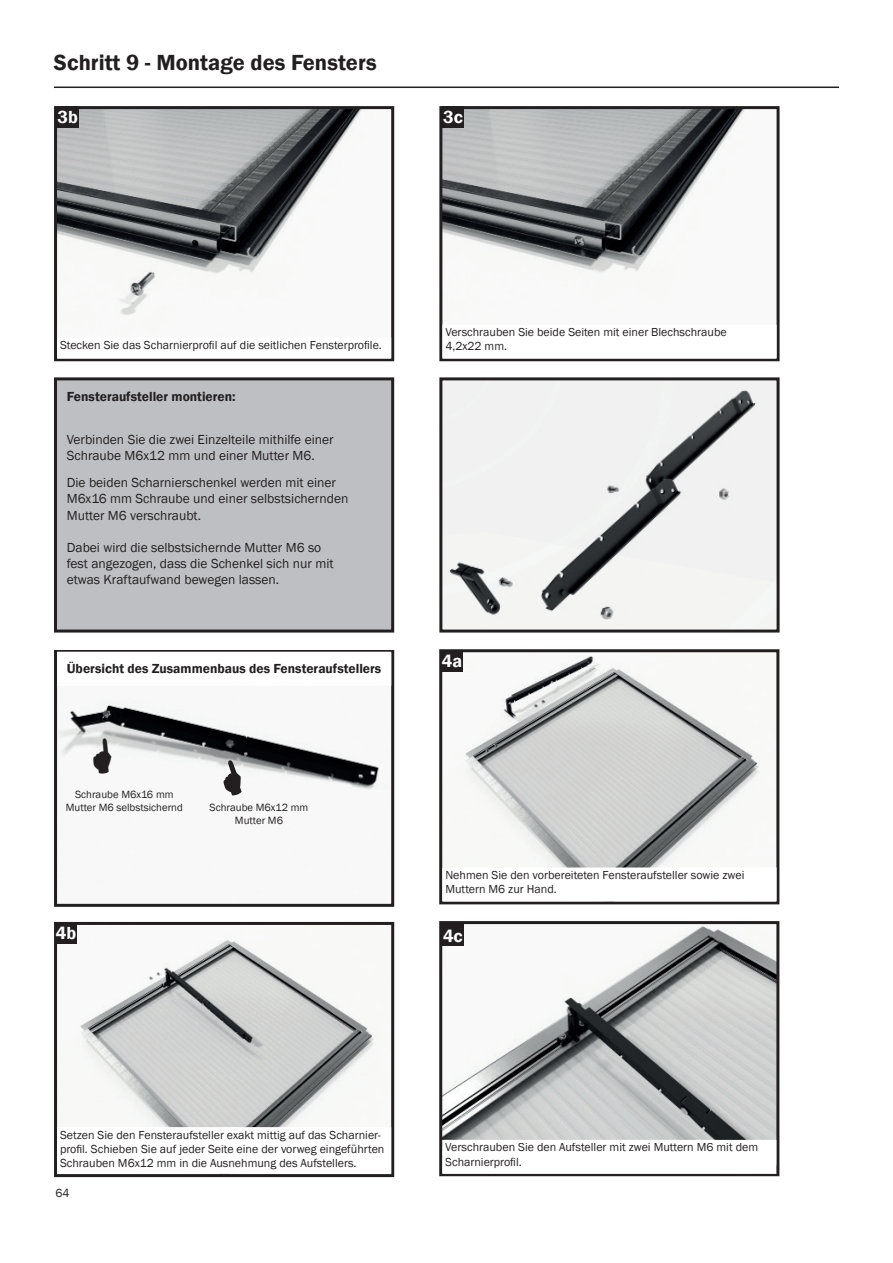
<style>
.page{position:relative;width:893px;height:1263px;background:#fff}
.page>*{position:absolute;margin:0;border:0;box-sizing:border-box;transform-origin:0 0}
.t1{font:600 22.5px "Franklin Gothic";color:#231f20}
.t2{font:600 18px "Franklin Gothic";color:#fff}
.t3{font:13.5px/16.2px "Franklin Gothic";color:#231f20}
.t4{font:600 13.5px "Franklin Gothic";color:#231f20}
.t5{font:12px/14.4px "Franklin Gothic";color:#231f20}
.t6{font:10.8px/12.9px "Franklin Gothic";color:#231f20;text-align:center}
</style>
<div class="page">
<img style="left:58px;top:110px;width:308px;height:206px">
<div style="left:54px;top:106px;width:340px;height:255px;border:3px solid #231f20"></div>
<img style="left:443px;top:110px;width:303px;height:163px">
<div style="left:439px;top:106px;width:341px;height:255px;border:3px solid #231f20"></div>
<img style="left:443px;top:381px;width:333px;height:247px">
<div style="left:439px;top:377px;width:341px;height:255px;border:3px solid #231f20"></div>
<hr style="left:54px;top:87px;width:785px;height:1px;background:#231f20">
<img style="left:58px;top:939px;width:317px;height:188px">
<div style="left:54px;top:922px;width:340px;height:255px;border:3px solid #231f20"></div>
<img style="left:443px;top:925px;width:332px;height:215px">
<div style="left:439px;top:921px;width:340px;height:255px;border:3px solid #231f20"></div>
<img style="left:58px;top:703px;width:323px;height:87px">
<div style="left:54px;top:650px;width:340px;height:257px;border:3px solid #231f20"></div>
<img style="left:465px;top:656px;width:295px;height:211px">
<div style="left:439px;top:649px;width:340px;height:255px;border:3px solid #231f20"></div>
<div style="left:56px;top:379px;width:337px;height:252px;background:#bebfc2"></div>
<div style="left:54px;top:377px;width:340px;height:255px;border:3px solid #231f20"></div>
<div style="left:57px;top:337px;width:334px;height:22px;border:3px solid #fff"></div>
<div style="left:442px;top:325px;width:334px;height:34px;border:3px solid #fff"></div>
<div style="left:442px;top:1140px;width:334px;height:34px;border:3px solid #fff"></div>
<div style="left:57px;top:106px;width:21px;height:21px;background:#231f20"></div>
<div style="left:442px;top:106px;width:22px;height:21px;background:#231f20"></div>
<div style="left:441px;top:650px;width:22px;height:22px;background:#231f20"></div>
<div style="left:56px;top:922px;width:21px;height:21px;background:#231f20"></div>
<div style="left:442px;top:925px;width:21px;height:21px;background:#231f20"></div>
<svg style="left:91px;top:737px;width:23px;height:37px"></svg>
<svg style="left:217px;top:759px;width:29px;height:31px"></svg>
<h1 class="t1" style="left:54px;top:48px;width:324px">Schritt 9 - Montage des Fensters</h1>
<h2 class="t2" style="left:57px;top:106px;width:22px">3b</h2>
<h2 class="t2" style="left:443px;top:106px;width:21px">3c</h2>
<p class="t5" style="left:60px;top:338px;width:323px">Stecken Sie das Scharnierprofil auf die seitlichen Fensterprofile.</p>
<p class="t4" style="left:67px;top:388px;width:170px">Fensteraufsteller montieren:</p>
<p class="t3" style="left:67px;top:432px;width:268px">Verbinden Sie die zwei Einzelteile mithilfe einer<br>Schraube M6x12 mm und einer Mutter M6.</p>
<p class="t3" style="left:67px;top:475px;width:283px">Die beiden Scharnierschenkel werden mit einer<br>M6x16 mm Schraube und einer selbstsichernden<br>Mutter M6 verschraubt.</p>
<p class="t3" style="left:67px;top:540px;width:268px">Dabei wird die selbstsichernde Mutter M6 so fest angezogen, dass die Schenkel sich nur mit etwas Kraftaufwand bewegen lassen.</p>
<p class="t4" style="left:67px;top:661px;width:316px">Übersicht des Zusammenbaus des Fensteraufstellers</p>
<p class="t6" style="left:66px;top:788px;width:119px">Schraube M6x16 mm<br>Mutter M6 selbstsichernd</p>
<p class="t6" style="left:210px;top:801px;width:100px">Schraube M6x12 mm<br>Mutter M6</p>
<p class="t5" style="left:445px;top:325px;width:283px">Verschrauben Sie beide Seiten mit einer Blechschraube<br>4,2x22 mm.</p>
<h2 class="t2" style="left:442px;top:650px;width:22px">4a</h2>
<p class="t5" style="left:445px;top:868px;width:300px">Nehmen Sie den vorbereiteten Fensteraufsteller sowie zwei<br>Muttern M6 zur Hand.</p>
<h2 class="t2" style="left:56px;top:922px;width:22px">4b</h2>
<h2 class="t2" style="left:443px;top:925px;width:21px">4c</h2>
<p class="t5" style="left:60px;top:1127px;width:326px">Setzen Sie den Fensteraufsteller exakt mittig auf das Scharnier&shy;profil. Schieben Sie auf jeder Seite eine der vorweg eingeführten<br>Schrauben M6x12 mm in die Ausnehmung des Aufstellers.</p>
<p class="t5" style="left:56px;top:1186px;width:16px">64</p>
<p class="t5" style="left:445px;top:1140px;width:314px">Verschrauben Sie den Aufsteller mit zwei Muttern M6 mit dem<br>Scharnierprofil.</p>
</div>
